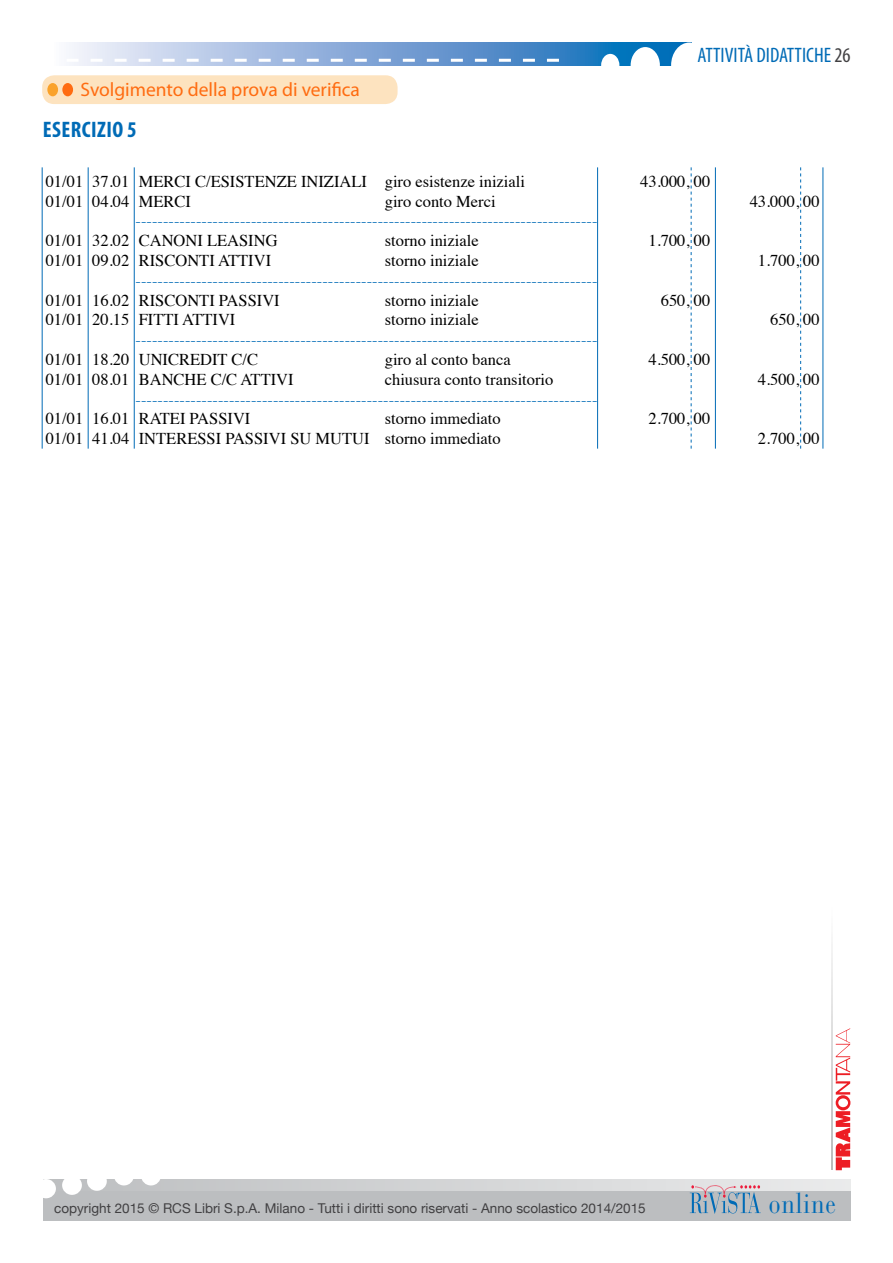
<style>
.page{position:relative;width:893px;height:1263px;background:#fff}
.page>*{position:absolute;margin:0;border:0;box-sizing:border-box;transform-origin:0 0}
.t1{font:28.35px "Bauer Bodoni";letter-spacing:.05em;color:#006bb6;scale:.83 1}
.t2{font:700 condensed 22.5px "Myriad Pro";letter-spacing:.02em;color:#006bb6}
.t3{font:condensed 21px "Myriad Pro";color:#006bb6}
.t4{font:19.5px "Myriad Pro";color:#ff6c11}
.t5{font:16.5px "Times";color:#000}
.t6{font:16.5px "Times";color:#006bb6}
.t7{font:13.5px "Helvetica Neue";color:#414042}
.s1{color:#414042}
</style>
<div class="page">
<svg style="left:69px;top:43px;width:617px;height:22px;background:#7fa9d7"></svg>
<div style="left:671px;top:43px;width:37px;height:45px;background:#fff;border-radius:50%"></div>
<div style="left:631px;top:47px;width:29px;height:36px;background:#fff;border-radius:50%"></div>
<div style="left:601px;top:54px;width:18px;height:23px;background:#fff;border-radius:50%"></div>
<svg style="left:69px;top:59px;width:490px;height:3px"></svg>
<div style="left:43px;top:1179px;width:808px;height:41px;background:#bcbec0"></div>
<svg style="left:836px;top:1028px;width:14px;height:142px"></svg>
<div style="left:36px;top:1179px;width:20px;height:19px;background:#fff;border-radius:50%"></div>
<div style="left:62px;top:1175px;width:20px;height:20px;background:#fff;border-radius:50%"></div>
<div style="left:87px;top:1171px;width:20px;height:20px;background:#fff;border-radius:50%"></div>
<svg style="left:43px;top:1179px;width:808px;height:11px"></svg>
<svg style="left:690px;top:1185px;width:71px;height:29px"></svg>
<hr style="left:832px;top:881px;width:1px;height:289px;background:#000">
<div style="left:42px;top:75px;width:356px;height:29px;background:#fde3bf;border-radius:12px"></div>
<div style="left:47px;top:83px;width:11px;height:13px;background:#faa22a;border-radius:50%"></div>
<div style="left:62px;top:83px;width:11px;height:13px;background:#ff6c11;border-radius:50%"></div>
<hr style="left:134px;top:167px;width:1px;height:282px;background:#006bb6">
<hr style="left:88px;top:167px;width:1px;height:282px;background:#006bb6">
<svg style="left:691px;top:167px;width:1px;height:282px"></svg>
<hr style="left:715px;top:167px;width:1px;height:282px;background:#006bb6">
<hr style="left:597px;top:167px;width:1px;height:282px;background:#006bb6">
<svg style="left:800px;top:167px;width:1px;height:282px"></svg>
<hr style="left:822px;top:167px;width:1px;height:282px;background:#006bb6">
<hr style="left:42px;top:167px;width:1px;height:282px;background:#006bb6">
<p class="t3" style="left:697px;top:42px;width:155px">ATTIVITÀ DIDATTICHE <span class="s1">26</span></p>
<p class="t4" style="left:81px;top:78px;width:281px">Svolgimento della prova di verifica</p>
<h2 class="t2" style="left:43px;top:115px;width:95px">ESERCIZIO 5</h2>
<p class="t5" style="left:46px;top:166px;width:481px">01/01 37.01 MERCI C/ESISTENZE INIZIALI giro esistenze iniziali</p>
<p class="t5" style="left:640px;top:166px;width:72px">43.000, 00</p>
<p class="t5" style="left:46px;top:186px;width:147px">01/01 04.04 MERCI</p>
<p class="t5" style="left:385px;top:186px;width:112px">giro conto Merci</p>
<p class="t5" style="left:750px;top:186px;width:72px">43.000, 00</p>
<p class="t6" style="left:136px;top:205px;width:463px">------------------------------------------------------------------------------------</p>
<p class="t5" style="left:46px;top:225px;width:233px">01/01 32.02 CANONI LEASING</p>
<p class="t5" style="left:385px;top:225px;width:95px">storno iniziale</p>
<p class="t5" style="left:648px;top:225px;width:63px">1.700, 00</p>
<p class="t5" style="left:46px;top:245px;width:227px">01/01 09.02 RISCONTI ATTIVI</p>
<p class="t5" style="left:385px;top:245px;width:95px">storno iniziale</p>
<p class="t5" style="left:758px;top:245px;width:63px">1.700, 00</p>
<p class="t6" style="left:136px;top:265px;width:463px">------------------------------------------------------------------------------------</p>
<p class="t5" style="left:46px;top:285px;width:236px">01/01 16.02 RISCONTI PASSIVI</p>
<p class="t5" style="left:385px;top:285px;width:95px">storno iniziale</p>
<p class="t5" style="left:661px;top:285px;width:51px">650, 00</p>
<p class="t5" style="left:46px;top:304px;width:191px">01/01 20.15 FITTI ATTIVI</p>
<p class="t5" style="left:385px;top:304px;width:95px">storno iniziale</p>
<p class="t5" style="left:770px;top:304px;width:51px">650, 00</p>
<p class="t6" style="left:136px;top:324px;width:463px">------------------------------------------------------------------------------------</p>
<p class="t5" style="left:46px;top:344px;width:214px">01/01 18.20 UNICREDIT C/C</p>
<p class="t5" style="left:385px;top:344px;width:128px">giro al conto banca</p>
<p class="t5" style="left:648px;top:344px;width:63px">4.500, 00</p>
<p class="t5" style="left:46px;top:364px;width:249px">01/01 08.01 BANCHE C/C ATTIVI</p>
<p class="t5" style="left:385px;top:364px;width:170px">chiusura conto transitorio</p>
<p class="t5" style="left:758px;top:364px;width:63px">4.500, 00</p>
<p class="t6" style="left:136px;top:384px;width:463px">------------------------------------------------------------------------------------</p>
<p class="t5" style="left:46px;top:403px;width:206px">01/01 16.01 RATEI PASSIVI</p>
<p class="t5" style="left:385px;top:403px;width:117px">storno immediato</p>
<p class="t5" style="left:648px;top:403px;width:63px">2.700, 00</p>
<p class="t5" style="left:46px;top:423px;width:456px">01/01 41.04 INTERESSI PASSIVI SU MUTUI storno immediato</p>
<p class="t5" style="left:758px;top:423px;width:63px">2.700, 00</p>
<p class="t7" style="left:54px;top:1198px;width:593px">copyright 2015 © RCS Libri S.p.A. Milano - Tutti i diritti sono riservati - Anno scolastico 2014/2015</p>
<h1 class="t1" style="left:769px;top:1186px;width:82px">online</h1>
</div>
